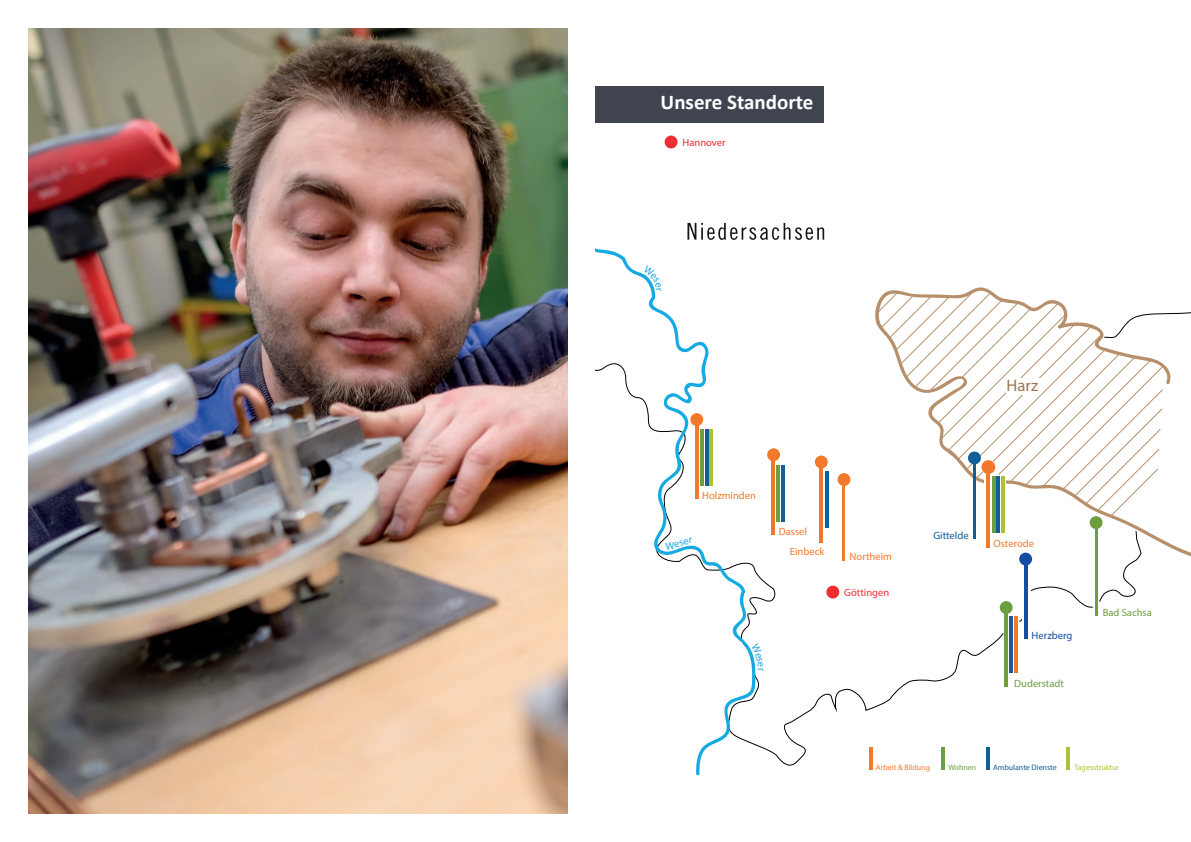
<style>
.page{position:relative;width:1191px;height:842px;background:#fff}
.page>*{position:absolute;margin:0;border:0;box-sizing:border-box;transform-origin:0 0}
.t1{font:700 21px "Calibri";color:#fff}
.t2{font:16.7px "Myriad Pro";color:#9c7651}
.t3{font:10.5px "Myriad Pro";color:#f2792b}
.t4{font:10.5px "Myriad Pro";color:#6c9e40}
.t5{font:10.5px "Myriad Pro";color:#ee2d32}
.t6{font:10.5px "Myriad Pro";color:#154ea1}
.t7{font:10.5px "Myriad Pro";color:#105f98}
.t8{font:7.9px "Myriad Pro";color:#105f98}
.t9{font:7.9px "Myriad Pro";color:#f2792b}
.t10{font:7.9px "Myriad Pro";color:#adc137}
.t11{font:7.9px "Myriad Pro";color:#6c9e40}
</style>
<div class="page">
<img style="left:28px;top:28px;width:539px;height:786px">
<div style="left:595px;top:86px;width:228px;height:36px;background:#40444e"></div>
<svg style="left:1027px;top:590px;width:1px;height:33px"></svg>
<svg style="left:875px;top:287px;width:316px;height:275px"></svg>
<hr style="left:842px;top:486px;width:3px;height:74px;background:#f2792b">
<div style="left:837px;top:473px;width:13px;height:13px;background:#f2792b;border-radius:50%"></div>
<div style="left:826px;top:586px;width:13px;height:12px;background:#ee2d32;border-radius:50%"></div>
<div style="left:664px;top:136px;width:13px;height:12px;background:#ee2d32;border-radius:50%"></div>
<svg style="left:996px;top:613px;width:26px;height:27px"></svg>
<svg style="left:1090px;top:598px;width:12px;height:15px"></svg>
<hr style="left:1004px;top:612px;width:4px;height:75px;background:#6c9e40">
<div style="left:999px;top:601px;width:13px;height:13px;background:#6c9e40;border-radius:50%"></div>
<hr style="left:1024px;top:564px;width:3px;height:75px;background:#154ea1">
<div style="left:1019px;top:553px;width:13px;height:12px;background:#154ea1;border-radius:50%"></div>
<hr style="left:825px;top:471px;width:3px;height:57px;background:#105f98">
<hr style="left:1009px;top:617px;width:3px;height:56px;background:#105f98">
<hr style="left:986px;top:747px;width:3px;height:23px;background:#105f98">
<hr style="left:941px;top:747px;width:3px;height:23px;background:#6c9e40">
<hr style="left:869px;top:747px;width:3px;height:23px;background:#f2792b">
<hr style="left:1066px;top:747px;width:3px;height:23px;background:#adc137">
<div style="left:815px;top:456px;width:12px;height:12px;background:#f2792b;border-radius:50%"></div>
<hr style="left:1094px;top:529px;width:3px;height:87px;background:#6c9e40">
<svg style="left:877px;top:289px;width:287px;height:243px"></svg>
<div style="left:1005px;top:378px;width:35px;height:17px;background:#fff"></div>
<div style="left:981px;top:460px;width:14px;height:14px;background:#f2792b;border-radius:50%"></div>
<hr style="left:986px;top:473px;width:4px;height:75px;background:#f2792b">
<hr style="left:1014px;top:617px;width:3px;height:56px;background:#f2792b">
<hr style="left:973px;top:464px;width:3px;height:75px;background:#105f98">
<div style="left:968px;top:451px;width:13px;height:13px;background:#105f98;border-radius:50%"></div>
<svg style="left:595px;top:223px;width:229px;height:553px"></svg>
<h1 class="t1" style="left:660px;top:87px;width:154px">Unsere Standorte</h1>
<p class="t5" style="left:682px;top:136px;width:45px">Hannover</p>
<h2 class="t2" style="left:1006px;top:375px;width:33px">Harz</h2>
<p class="t3" style="left:702px;top:489px;width:55px">Holzminden</p>
<p class="t3" style="left:779px;top:525px;width:30px">Dassel</p>
<p class="t3" style="left:790px;top:544px;width:36px">Einbeck</p>
<p class="t3" style="left:849px;top:550px;width:44px">Northeim</p>
<p class="t5" style="left:844px;top:586px;width:46px">Göttingen</p>
<p class="t7" style="left:933px;top:528px;width:37px">Gittelde</p>
<p class="t3" style="left:993px;top:537px;width:42px">Osterode</p>
<p class="t6" style="left:1031px;top:629px;width:42px">Herzberg</p>
<p class="t4" style="left:1014px;top:677px;width:51px">Duderstadt</p>
<p class="t4" style="left:1102px;top:606px;width:51px">Bad Sachsa</p>
<p class="t9" style="left:876px;top:762px;width:56px">Arbeit &amp; Bildung</p>
<p class="t11" style="left:948px;top:762px;width:29px">Wohnen</p>
<p class="t8" style="left:993px;top:762px;width:65px">Ambulante Dienste</p>
<p class="t10" style="left:1074px;top:762px;width:46px">Tagesstruktur</p>
</div>
